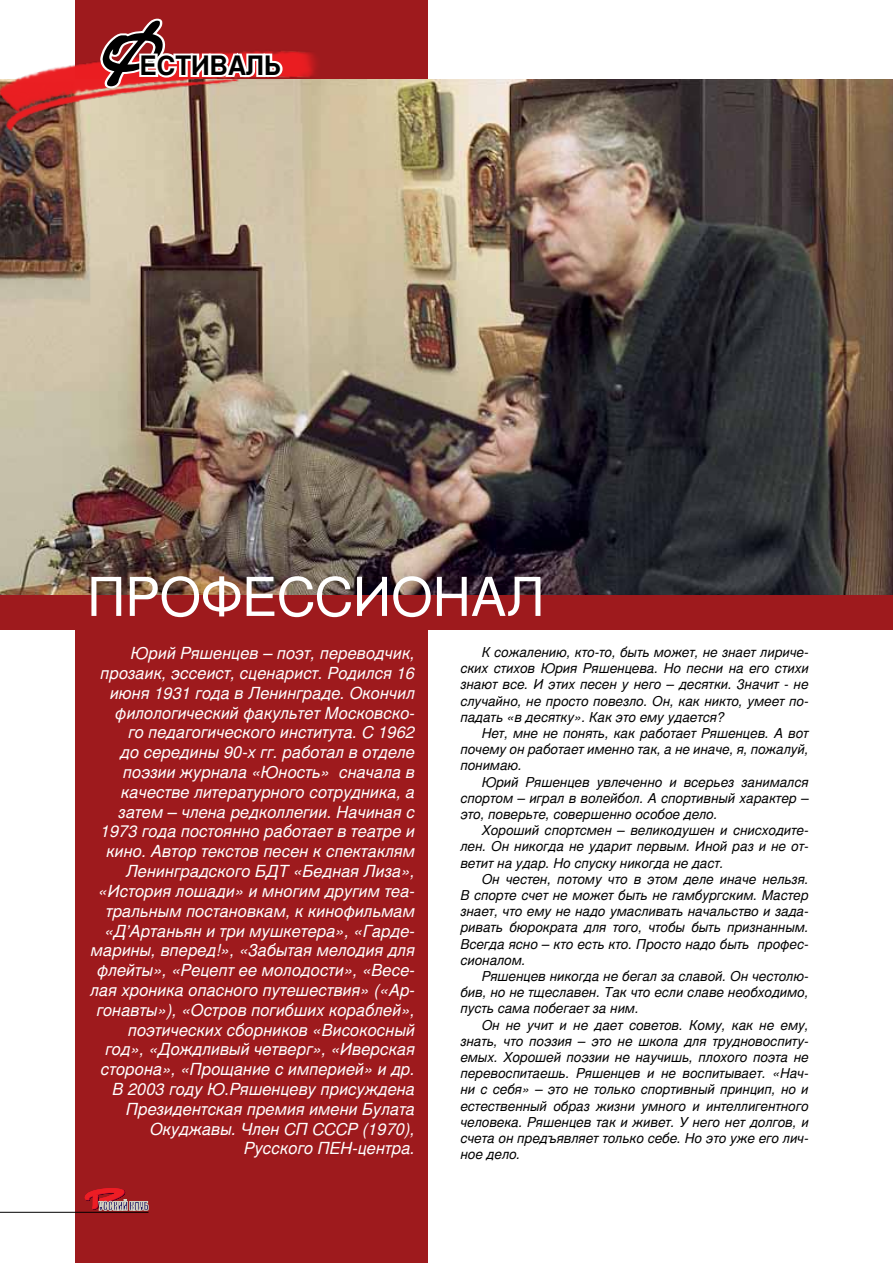
<style>
.page{position:relative;width:893px;height:1263px;background:#fff}
.page>*{position:absolute;margin:0;border:0;box-sizing:border-box;transform-origin:0 0}
.t1{font:italic 77.25px "Olga CTT";color:#000;scale:1.39 1}
.t2{font:53.55px "Nimbus San LCY";color:#fff}
.t3{font:700 26.55px "Nimbus San LCY";color:#000}
.t4{font:italic 16.5px/19.8px "Nimbus San LCY";color:#fff;text-align:right}
.t5{font:italic 13.5px/16.2px "Nimbus San LCY";color:#000;text-align:justify}
</style>
<div class="page">
<div style="left:75px;top:0;width:353px;height:1263px;background:#9e1a1d"></div>
<svg style="left:85px;top:1188px;width:63px;height:22px"></svg>
<hr style="left:0;top:1212px;width:148px;height:1px;background:#000">
<img style="left:0;top:80px;width:893px;height:515px">
<img style="left:0;top:51px;width:366px;height:119px">
<svg style="left:97px;top:18px;width:189px;height:74px"></svg>
<div style="left:0;top:595px;width:893px;height:34px;background:#9e1a1d"></div>
<h1 class="t1" style="left:94px;top:6px;width:40px">ф</h1>
<h3 class="t3" style="left:140px;top:50px;width:143px">естиваль</h3>
<h2 class="t2" style="left:87px;top:566px;width:37px">ПРО</h2>
<h2 class="t2" style="left:201px;top:566px;width:80px">ФЕССИОНАЛ</h2>
<p class="t4" style="left:89px;top:643px;width:327px">Юрий Ряшенцев – поэт, переводчик, прозаик, эссеист, сценарист. Родился 16 июня 1931 года в Ленинграде. Окончил филологический факультет Московско-<br>го педагогического института. С 1962<br>до середины 90-х гг. работал в отделе поэзии журнала «Юность» сначала в качестве литературного сотрудника, а затем – члена редколлегии. Начиная с 1973 года постоянно работает в театре и кино. Автор текстов песен к спектаклям Ленинградского БДТ «Бедная Лиза», «История лошади» и многим другим теа&shy;тральным постановкам, к кинофильмам «Д’Артаньян и три мушкетера», «Гарде&shy;марины, вперед!», «Забытая мелодия для флейты», «Рецепт ее молодости», «Весе&shy;лая хроника опасного путешествия» («Ар&shy;гонавты»), «Остров погибших кораблей», поэтических сборников «Високосный год», «Дождливый четверг», «Иверская сторона», «Прощание с империей» и др.<br>В 2003 году Ю.Ряшенцеву присуждена Президентская премия имени Булата Окуджавы. Член СП СССР (1970), Русского ПЕН-центра.</p>
<p class="t5" style="left:460px;top:644px;width:350px;text-indent:21px">К сожалению, кто-то, быть может, не знает лириче&shy;ских стихов Юрия Ряшенцева. Но песни на его стихи знают все. И этих песен у него – десятки. Значит - не случайно, не просто повезло. Он, как никто, умеет по&shy;падать «в десятку». Как это ему удается?</p>
<p class="t5" style="left:460px;top:725px;width:350px;text-indent:21px">Нет, мне не понять, как работает Ряшенцев. А вот почему он работает именно так, а не иначе, я, пожалуй, понимаю.</p>
<p class="t5" style="left:460px;top:773px;width:350px;text-indent:21px">Юрий Ряшенцев увлеченно и всерьез занимался спортом – играл в волейбол. А спортивный характер – это, поверьте, совершенно особое дело.</p>
<p class="t5" style="left:460px;top:822px;width:350px;text-indent:21px">Хороший спортсмен – великодушен и снисходите&shy;лен. Он никогда не ударит первым. Иной раз и не от&shy;ветит на удар. Но спуску никогда не даст.</p>
<p class="t5" style="left:460px;top:871px;width:350px;text-indent:21px">Он честен, потому что в этом деле иначе нельзя.<br>В спорте счет не может быть не гамбургским. Мастер знает, что ему не надо умасливать начальство и зада&shy;ривать бюрократа для того, чтобы быть признанным.<br>Всегда ясно – кто есть кто. Просто надо быть профес&shy;сионалом.</p>
<p class="t5" style="left:460px;top:968px;width:350px;text-indent:21px">Ряшенцев никогда не бегал за славой. Он честолю&shy;бив, но не тщеславен. Так что если славе необходимо, пусть сама побегает за ним.</p>
<p class="t5" style="left:460px;top:1016px;width:350px;text-indent:21px">Он не учит и не дает советов. Кому, как не ему, знать, что поэзия – это не школа для трудновоспиту&shy;емых. Хорошей поэзии не научишь, плохого поэта не перевоспитаешь. Ряшенцев и не воспитывает. «Нач&shy;ни с себя» – это не только спортивный принцип, но и естественный образ жизни умного и интеллигентного человека. Ряшенцев так и живет. У него нет долгов, и счета он предъявляет только себе. Но это уже его лич&shy;ное дело.</p>
</div>
